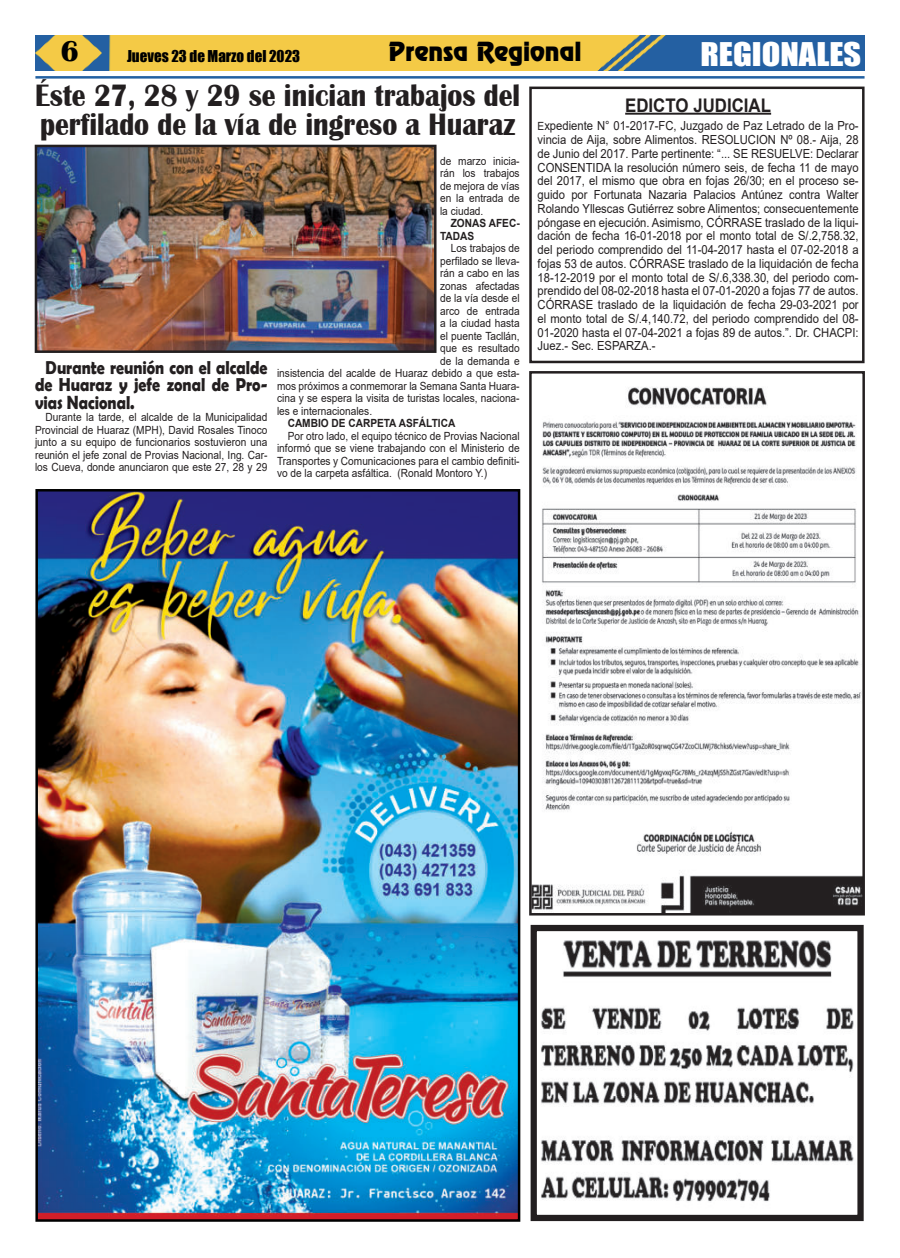
<style>
.page{position:relative;width:900px;height:1258px;background:#fff}
.page>*{position:absolute;margin:0;border:0;box-sizing:border-box;transform-origin:0 0}
.t1{font:700 31.88px/28.8px "Britannic";color:#231f20;scale:.87 1}
.t2{font:30px "Impact";color:#fff;scale:1.14 1}
.t3{font:700 30px "Britannic";color:#000}
.t4{font:23.75px "Renfrew Normal";color:#000}
.t5{font:700 18.75px/17.5px "Berlin Sans FB Demi";color:#231f20;text-align:justify;scale:.85 1}
.t6{font:700 18.75px "Arial";color:#231f20;scale:.9 1}
.t7{font:15px "Impact";color:#000}
.t8{font:12.5px/13.8px "Arial";color:#231f20;text-align:justify;scale:.9 1}
.t9{font:11.25px/12.5px "Arial";color:#231f20;text-align:justify;scale:.9 1}
.t10{font:700 11.25px/12.5px "Arial";color:#231f20;scale:.9 1}
.s1{font-size:11.25px}
</style>
<div class="page">
<img style="left:35px;top:35px;width:830px;height:36px">
<hr style="left:35px;top:76px;width:830px;height:3px;background:#2361a2">
<img style="left:39px;top:493px;width:477px;height:725px">
<div style="left:35px;top:489px;width:485px;height:733px;border:3px solid #000"></div>
<img style="left:541px;top:940px;width:313px;height:262px">
<div style="left:531px;top:925px;width:333px;height:296px;border:6px solid #231f20"></div>
<img style="left:39px;top:149px;width:394px;height:200px">
<div style="left:35px;top:145px;width:402px;height:208px;border:3px solid #231f20"></div>
<img style="left:533px;top:387px;width:328px;height:524px">
<div style="left:529px;top:371px;width:336px;height:544px;border:3px solid #231f20"></div>
<div style="left:529px;top:87px;width:336px;height:276px;border:3px solid #231f20"></div>
<hr style="left:625px;top:113px;width:146px;height:2px;background:#231f20">
<h2 class="t3" style="left:61px;top:36px;width:20px">6</h2>
<p class="t7" style="left:127px;top:48px;width:175px">Jueves 23 de Marzo del 2023</p>
<h3 class="t4" style="left:389px;top:41px;width:194px">Prensa Regional</h3>
<h2 class="t2" style="left:700px;top:38px;width:143px">REGIONALES</h2>
<h1 class="t1" style="left:35px;top:81px;width:559px">Éste 27, 28 y 29 se inician trabajos del perfilado de la vía de ingreso a Huaraz</h1>
<h3 class="t6" style="left:625px;top:98px;width:164px">EDICTO JUDICIAL</h3>
<p class="t8" style="left:538px;top:119px;width:358px"><span class="s1">E</span>xpediente N° 01-2017-FC, Juzgado de Paz Letrado de la Pro&shy;vincia de Aija, sobre Alimentos. RESOLUCION Nº 08.- Aija, 28 de Junio del 2017. Parte pertinente: “... SE RESUELVE: Declarar CONSENTIDA la resolución número seis, de fecha 11 de mayo del 2017, el mismo que obra en fojas 26/30; en el proceso se&shy;guido por Fortunata Nazaria Palacios Antúnez contra Walter Rolando Yllescas Gutiérrez sobre Alimentos; consecuentemente póngase en ejecución. Asimismo, CÓRRASE traslado de la liqui&shy;dación de fecha 16-01-2018 por el monto total de S/.2,758.32, del periodo comprendido del 11-04-2017 hasta el 07-02-2018 a fojas 53 de autos. CÓRRASE traslado de la liquidación de fecha 18-12-2019 por el monto total de S/.6,338.30, del periodo com&shy;prendido del 08-02-2018 hasta el 07-01-2020 a fojas 77 de autos.<br>CÓRRASE traslado de la liquidación de fecha 29-03-2021 por el monto total de S/.4,140.72, del periodo comprendido del 08- 01-2020 hasta el 07-04-2021 a fojas 89 de autos.”. Dr. CHACPI:<br>Juez.- Sec. ESPARZA.-</p>
<p class="t9" style="left:440px;top:154px;width:90px">de marzo inicia&shy;rán los trabajos de mejora de vías en la entrada de la ciudad.</p>
<p class="t10" style="left:440px;top:218px;width:90px;text-indent:11px">ZONAS AFEC-<br>TADAS</p>
<p class="t9" style="left:451px;top:242px;width:78px">Los trabajos de</p>
<p class="t9" style="left:440px;top:254px;width:90px">perfilado se lleva-</p>
<p class="t9" style="left:440px;top:267px;width:90px">rán a cabo en las</p>
<p class="t9" style="left:440px;top:279px;width:90px">zonas afectadas</p>
<p class="t9" style="left:440px;top:292px;width:90px">de la vía desde el</p>
<p class="t9" style="left:440px;top:305px;width:90px">arco de entrada</p>
<p class="t9" style="left:440px;top:317px;width:90px">a la ciudad hasta</p>
<p class="t9" style="left:440px;top:329px;width:90px">el puente Tacllán,</p>
<p class="t9" style="left:440px;top:342px;width:90px">que es resultado</p>
<p class="t9" style="left:440px;top:354px;width:90px">de la demanda e</p>
<p class="t9" style="left:277px;top:367px;width:271px">insistencia del acalde de Huaraz debido a que esta-</p>
<p class="t9" style="left:277px;top:379px;width:271px">mos próximos a conmemorar la Semana Santa Huara-</p>
<p class="t9" style="left:277px;top:392px;width:271px">cina y se espera la visita de turistas locales, naciona-</p>
<p class="t9" style="left:277px;top:404px;width:107px">les e internacionales.</p>
<p class="t10" style="left:288px;top:418px;width:188px">CAMBIO DE CARPETA ASFÁLTICA</p>
<p class="t9" style="left:277px;top:429px;width:271px;text-indent:11px">Por otro lado, el equipo técnico de Provias Nacional informó que se viene trabajando con el Ministerio de Transportes y Comunicaciones para el cambio definiti&shy;vo de la carpeta asfáltica. (Ronald Montoro Y.)</p>
<h3 class="t5" style="left:35px;top:359px;width:275px;text-indent:11px">Durante reunión con el alcalde de Huaraz y jefe zonal de Pro&shy;vias Nacional.</h3>
<p class="t9" style="left:35px;top:411px;width:260px;text-indent:11px">Durante la tarde, el alcalde de la Municipalidad Provincial de Huaraz (MPH), David Rosales Tinoco junto a su equipo de funcionarios sostuvieron una reunión el jefe zonal de Provias Nacional, Ing. Car&shy;los Cueva, donde anunciaron que este 27, 28 y 29</p>
</div>
